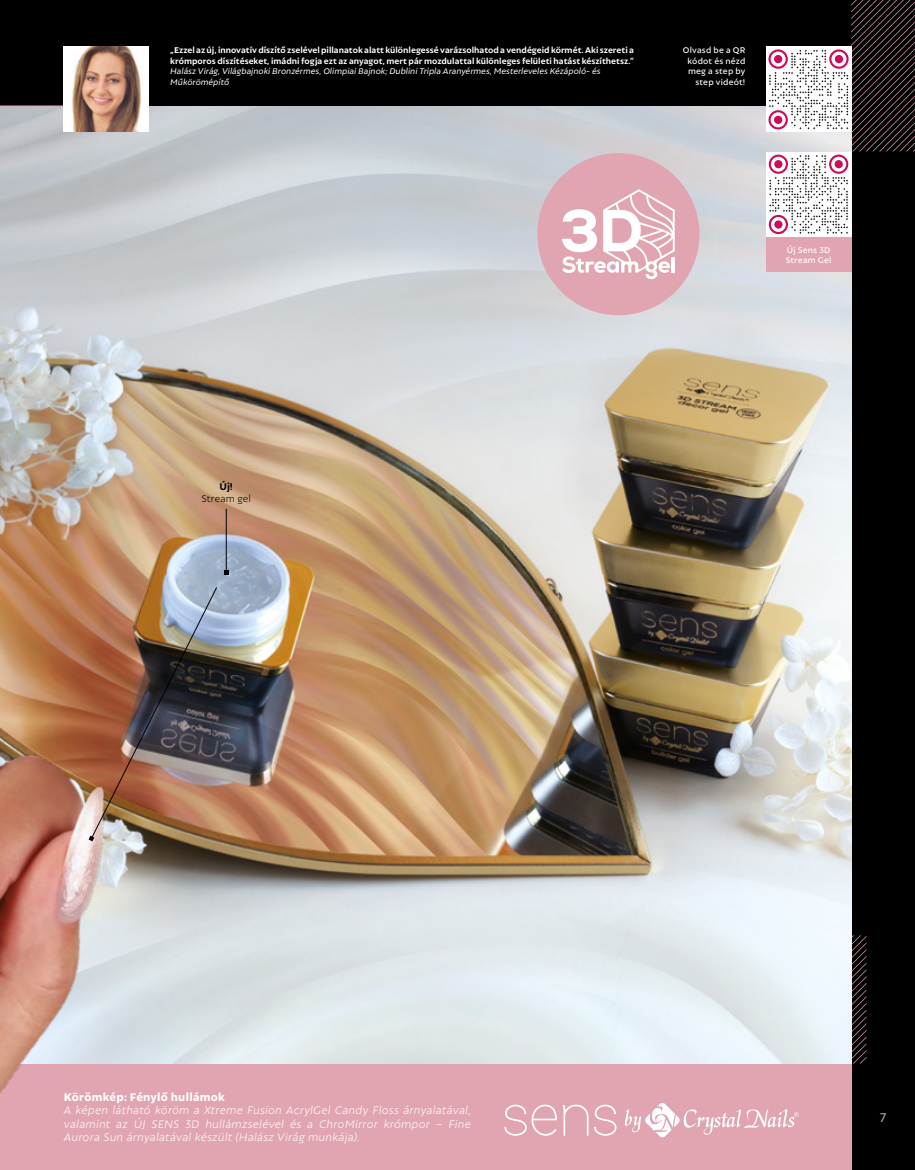
<style>
.page{position:relative;width:915px;height:1170px;background:#fff}
.page>*{position:absolute;margin:0;border:0;box-sizing:border-box;transform-origin:0 0}
.t1{font:300 13.5px "Autor";color:#fff}
.t2{font:italic 300 12px/13.5px "Autor";letter-spacing:.02em;color:#fff;text-align:justify}
.t3{font:800 12px "Autor";letter-spacing:.025em;color:#fff}
.t4{font:300 10.5px "Autor";letter-spacing:.005em;color:#000}
.t5{font:700 10.5px "Autor";color:#000}
.t6{font:700 9px/10.5px "Autor";color:#fff}
.t7{font:italic 9px/10.5px "Autor";color:#fff}
.t8{font:500 9px/10.5px "Autor";letter-spacing:.025em;color:#fff;text-align:right}
.t9{font:700 7.8px "Arial";color:#fff}
</style>
<div class="page">
<div style="left:0;top:0;width:914px;height:1169px;background:#000"></div>
<svg style="left:850px;top:935px;width:16px;height:129px"></svg>
<div style="left:0;top:1062px;width:850px;height:107px;background:#e1a4b1"></div>
<img style="left:0;top:107px;width:850px;height:956px">
<hr style="left:0;top:106px;width:64px;height:1px;background:#e1a4b1">
<svg style="left:504px;top:1104px;width:52px;height:31px"></svg>
<svg style="left:562px;top:1104px;width:26px;height:31px"></svg>
<svg style="left:594px;top:1104px;width:22px;height:31px"></svg>
<svg style="left:625px;top:1103px;width:173px;height:34px"></svg>
<svg style="left:765px;top:0;width:149px;height:237px"></svg>
<div style="left:774px;top:160px;width:8px;height:8px;background:#cd0b5a;border-radius:50%"></div>
<div style="left:834px;top:160px;width:8px;height:8px;background:#cd0b5a;border-radius:50%"></div>
<div style="left:774px;top:220px;width:8px;height:8px;background:#cd0b5a;border-radius:50%"></div>
<img style="left:64px;top:47px;width:85px;height:85px">
<div style="left:765px;top:237px;width:85px;height:34px;background:#e1a4b1"></div>
<img style="left:0;top:681px;width:122px;height:413px">
<div style="left:537px;top:153px;width:162px;height:162px;background:#e1a4b1;border-radius:50%"></div>
<svg style="left:562px;top:189px;width:112px;height:90px"></svg>
<hr style="left:671px;top:257px;width:3px;height:15px;background:#fff">
<hr style="left:226px;top:509px;width:1px;height:61px;background:#000">
<svg style="left:224px;top:570px;width:4px;height:4px"></svg>
<img style="left:89px;top:586px;width:128px;height:255px">
<p class="t6" style="left:170px;top:45px;width:465px">„Ezzel az új, innovatív díszítő zselével pillanatok alatt különlegessé varázsolhatod a vendégeid körmét. Aki szereti a krómporos díszítéseket, imádni fogja ezt az anyagot, mert pár mozdulattal különleges felületi hatást készíthetsz.“</p>
<p class="t7" style="left:170px;top:66px;width:431px">Halász Virág, Világbajnoki Bronzérmes, Olimpiai Bajnok; Dublini Tripla Aranyérmes, Mesterleveles Kézápoló- és<br>Műkörömépítő</p>
<p class="t8" style="left:682px;top:45px;width:64px">Olvasd be a QR kódot és nézd meg a step by step videót!</p>
<p class="t8" style="left:785px;top:244px;width:47px;text-align:left">Új Sens 3D<br>Stream Gel</p>
<p class="t9" style="left:790px;top:258px;width:37px">SCAN ME</p>
<p class="t5" style="left:219px;top:480px;width:15px">Új!</p>
<p class="t4" style="left:201px;top:492px;width:51px">Stream gel</p>
<h2 class="t3" style="left:64px;top:1089px;width:162px">Körömkép: Fénylő hullámok</h2>
<h2 class="t2" style="left:64px;top:1103px;width:408px">A képen látható köröm a Xtreme Fusion AcrylGel Candy Floss árnyalatával, valamint az ÚJ SENS 3D hullámzselével és a ChroMirror krómpor – Fine Aurora Sun árnyalatával készült (Halász Virág munkája).</h2>
<h1 class="t1" style="left:879px;top:1108px;width:8px">7</h1>
</div>
